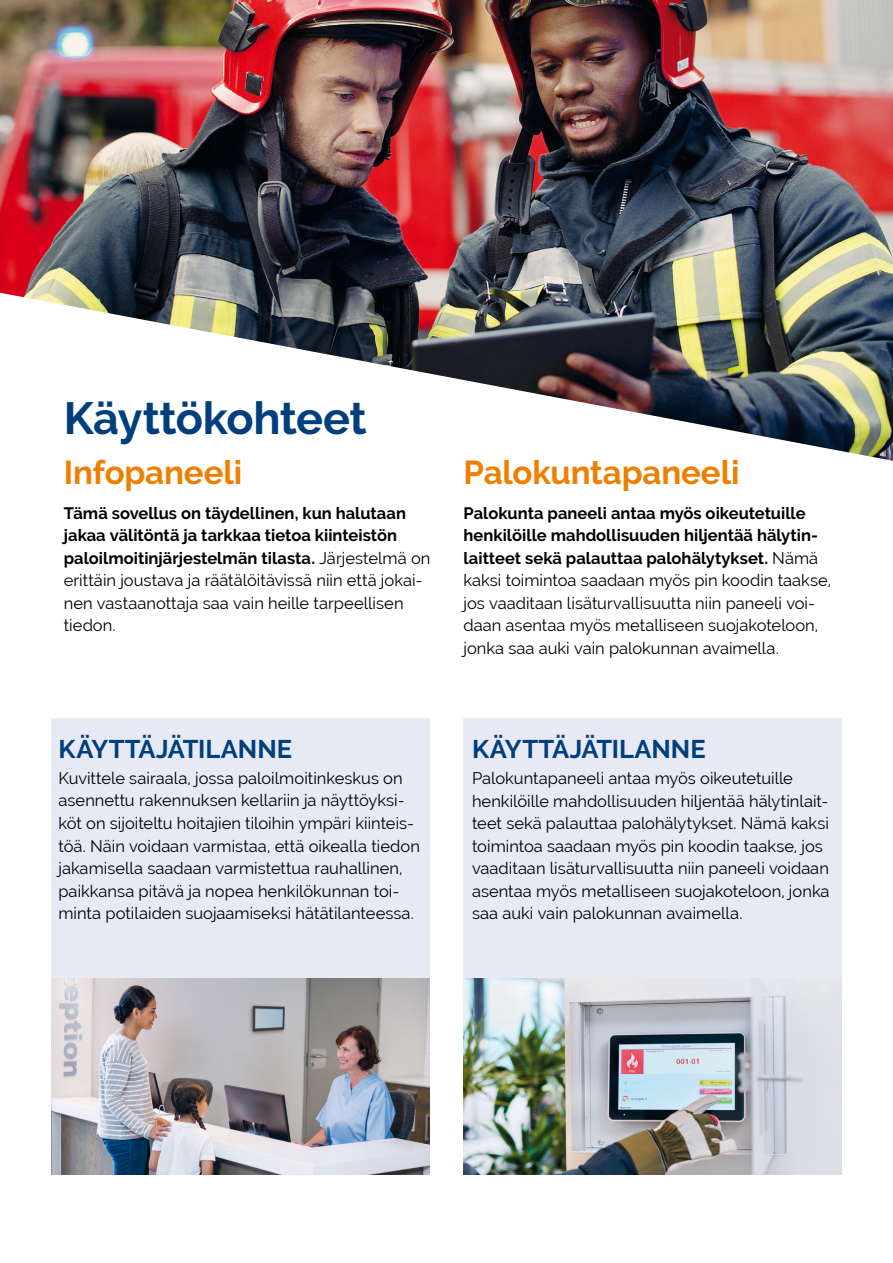
<style>
.page{position:relative;width:893px;height:1263px;background:#fff}
.page>*{position:absolute;margin:0;border:0;box-sizing:border-box;transform-origin:0 0}
.t1{font:700 45px "Raleway";letter-spacing:-.015em;color:#003f7d}
.t2{font:700 33px "Raleway";letter-spacing:-.005em;color:#ee7f00}
.t3{font:700 25.5px "Raleway";color:#003f7d}
.t4{font:16.5px/22.5px "Raleway";color:#000}
.t5{font:700 16.5px/22.5px "Raleway";color:#000}
.s1{font-weight:400}
.s2{font-weight:700}
</style>
<div class="page">
<div style="left:463px;top:718px;width:379px;height:457px;background:#e7eaf5"></div>
<div style="left:51px;top:718px;width:378px;height:457px;background:#e7eaf5"></div>
<img style="left:0;top:0;width:893px;height:461px">
<img style="left:463px;top:978px;width:379px;height:197px">
<img style="left:51px;top:978px;width:378px;height:197px">
<h1 class="t1" style="left:64px;top:392px;width:304px">Käyttökohteet</h1>
<h2 class="t2" style="left:64px;top:453px;width:180px">Infopaneeli</h2>
<p class="t5" style="left:64px;top:502px;width:368px">Tämä sovellus on täydellinen, kun halutaan jakaa välitöntä ja tarkkaa tietoa kiinteistön paloilmoitinjärjestelmän tilasta. <span class="s1">Järjestelmä on erittäin joustava ja räätälöitävissä niin että jokai&shy;nen vastaanottaja saa vain heille tarpeellisen tiedon.</span></p>
<h2 class="t2" style="left:463px;top:453px;width:277px">Palokuntapaneeli</h2>
<p class="t4" style="left:463px;top:502px;width:369px"><span class="s2">Palokunta paneeli antaa myös oikeutetuille henkilöille mahdollisuuden hiljentää hälytin&shy;laitteet sekä palauttaa palohälytykset.</span> Nämä kaksi toimintoa saadaan myös pin koodin taakse, jos vaaditaan lisäturvallisuutta niin paneeli voi&shy;daan asentaa myös metalliseen suojakoteloon, jonka saa auki vain palokunnan avaimella.</p>
<h3 class="t3" style="left:58px;top:734px;width:235px">KÄYTTÄJÄTILANNE</h3>
<h3 class="t3" style="left:472px;top:734px;width:235px">KÄYTTÄJÄTILANNE</h3>
<p class="t4" style="left:58px;top:767px;width:363px">Kuvittele sairaala, jossa paloilmoitinkeskus on asennettu rakennuksen kellariin ja näyttöyksi&shy;köt on sijoiteltu hoitajien tiloihin ympäri kiinteis&shy;töä. Näin voidaan varmistaa, että oikealla tiedon jakamisella saadaan varmistettua rauhallinen, paikkansa pitävä ja nopea henkilökunnan toi&shy;minta potilaiden suojaamiseksi hätätilanteessa.</p>
<p class="t4" style="left:472px;top:767px;width:359px">Palokuntapaneeli antaa myös oikeutetuille henkilöille mahdollisuuden hiljentää hälytinlait&shy;teet sekä palauttaa palohälytykset. Nämä kaksi toimintoa saadaan myös pin koodin taakse, jos vaaditaan lisäturvallisuutta niin paneeli voidaan asentaa myös metalliseen suojakoteloon, jonka saa auki vain palokunnan avaimella.</p>
</div>
